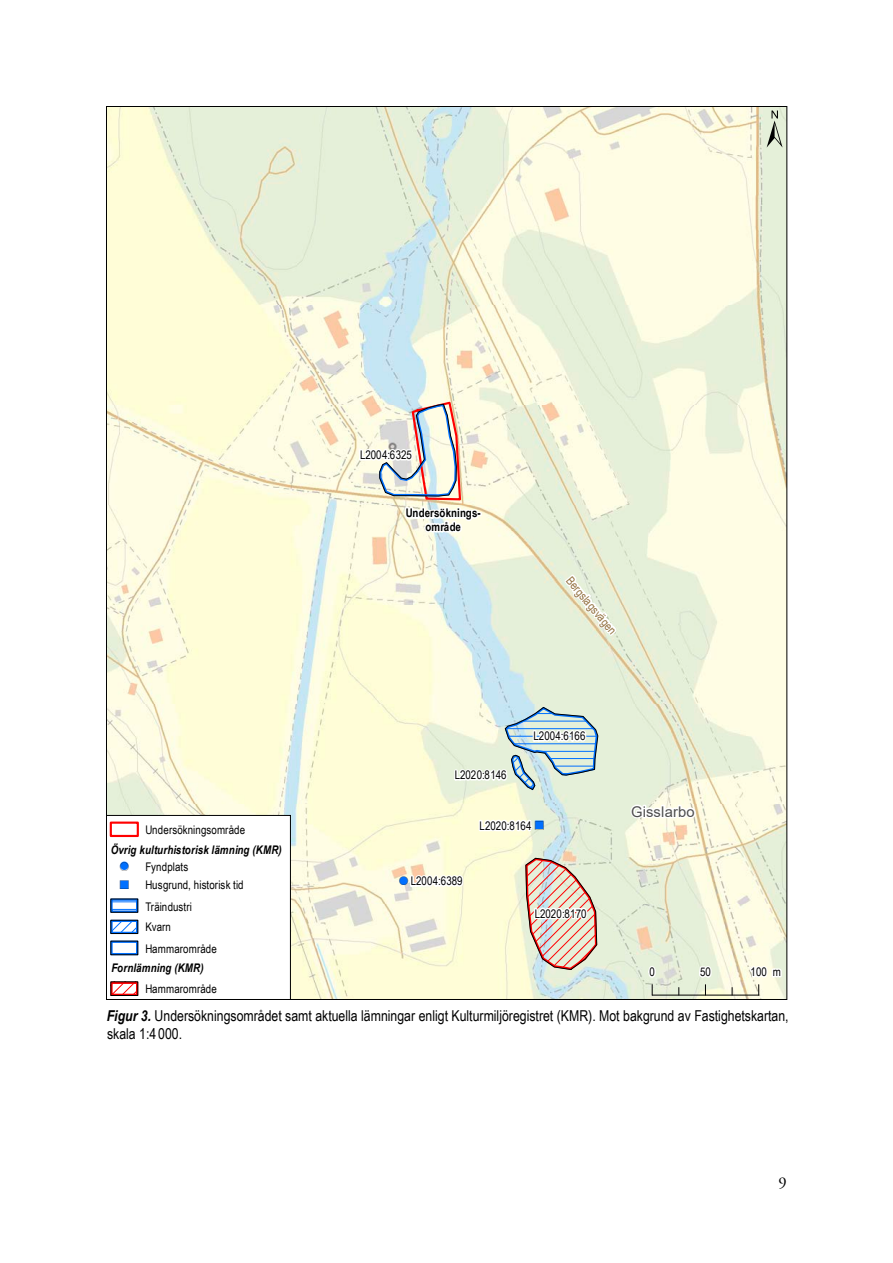
<style>
.page{position:relative;width:893px;height:1263px;background:#fff}
.page>*{position:absolute;margin:0;border:0;box-sizing:border-box;transform-origin:0 0}
.t1{font:52.5px "ESRI North";color:#000}
.t2{font:16.5px "Adobe Garamond Pro";color:#000}
.t3{font:15px/18px "Arial Narrow";color:#000}
.t4{font:14.7px "Arial";letter-spacing:.005em;color:#4d4d4d}
.t5{font:12.3px "ESRI Default Marker";color:#0070ff}
.t6{font:11.85px "Arial Narrow";color:#000}
.t7{font:italic 700 11.85px "Arial Narrow";letter-spacing:.015em;color:#000}
.t8{font:700 11.85px/13.6px "Arial Narrow";letter-spacing:.015em;color:#000;text-align:center}
.t9{font:11.85px "Arial Narrow";color:#92703f}
.s1{color:#000}
.s2{font-family:"ESRI Default Marker";font-size:12.3px;color:#0070ff}
.s3{font-family:"ESRI Default Marker";font-size:12.3px}
.s4{font-weight:700;font-style:italic}
</style>
<div class="page">
<img style="left:108px;top:108px;width:677px;height:890px">
<svg style="left:408px;top:867px;width:57px;height:22px"></svg>
<svg style="left:477px;top:812px;width:57px;height:21px"></svg>
<svg style="left:524px;top:857px;width:74px;height:114px;background:#ddc8ba"></svg>
<svg style="left:358px;top:400px;width:125px;height:134px;background:#e8e2d5"></svg>
<svg style="left:453px;top:705px;width:146px;height:87px;background:#d0e1dc"></svg>
<hr style="left:652px;top:995px;width:107px;height:1px;background:#000">
<svg style="left:646px;top:964px;width:11px;height:15px"></svg>
<svg style="left:697px;top:964px;width:16px;height:31px"></svg>
<svg style="left:749px;top:964px;width:34px;height:15px"></svg>
<svg style="left:629px;top:803px;width:69px;height:18px"></svg>
<svg style="left:562px;top:572px;width:56px;height:66px"></svg>
<svg style="left:108px;top:815px;width:183px;height:183px"></svg>
<div style="left:110px;top:981px;width:28px;height:15px;border:1px solid #000"></div>
<h1 class="t1" style="left:767px;top:99px;width:17px">±</h1>
<p class="t6" style="left:145px;top:821px;width:101px">Undersökningsområde</p>
<p class="t7" style="left:111px;top:840px;width:172px">Övrig kulturhistorisk lämning (KMR)</p>
<p class="t5" style="left:120px;top:859px;width:10px">!<span class="s1">(</span></p>
<p class="t6" style="left:145px;top:858px;width:45px">Fyndplats</p>
<p class="t5" style="left:120px;top:877px;width:10px">"<span class="s1">)</span></p>
<p class="t6" style="left:145px;top:876px;width:100px">Husgrund, historisk tid</p>
<p class="t6" style="left:145px;top:898px;width:48px">Träindustri</p>
<p class="t6" style="left:145px;top:918px;width:27px">Kvarn</p>
<p class="t6" style="left:145px;top:940px;width:73px">Hammarområde</p>
<p class="t7" style="left:111px;top:959px;width:94px">Fornlämning (KMR)</p>
<p class="t6" style="left:145px;top:980px;width:73px">Hammarområde</p>
<p class="t6" style="left:360px;top:446px;width:53px">L2004:6325</p>
<p class="t8" style="left:406px;top:506px;width:76px">Undersöknings&shy;område</p>
<p class="t9" style="left:575px;top:573px;width:72px;rotate:50deg">Bergslagsvägen</p>
<p class="t6" style="left:455px;top:766px;width:53px">L2020:8146</p>
<p class="t6" style="left:534px;top:727px;width:53px">L2004:6166</p>
<p class="t6" style="left:480px;top:817px;width:66px">L2020:8164 <span class="s2">"</span><span class="s3">)</span></p>
<p class="t6" style="left:399px;top:872px;width:65px"><span class="s2">!</span><span class="s3">(</span> L2004:6389</p>
<p class="t6" style="left:535px;top:905px;width:53px">L2020:8170</p>
<p class="t4" style="left:631px;top:802px;width:65px">Gisslarbo</p>
<p class="t6" style="left:649px;top:963px;width:7px">0</p>
<p class="t6" style="left:700px;top:963px;width:12px">50</p>
<p class="t6" style="left:751px;top:963px;width:32px">100 m</p>
<p class="t3" style="left:107px;top:1006px;width:683px"><span class="s4">Figur 3.</span> Undersökningsområdet samt aktuella lämningar enligt Kulturmiljöregistret (KMR). Mot bakgrund av Fastighetskartan, skala 1:4 000.</p>
<h2 class="t2" style="left:778px;top:1173px;width:10px">9</h2>
</div>
